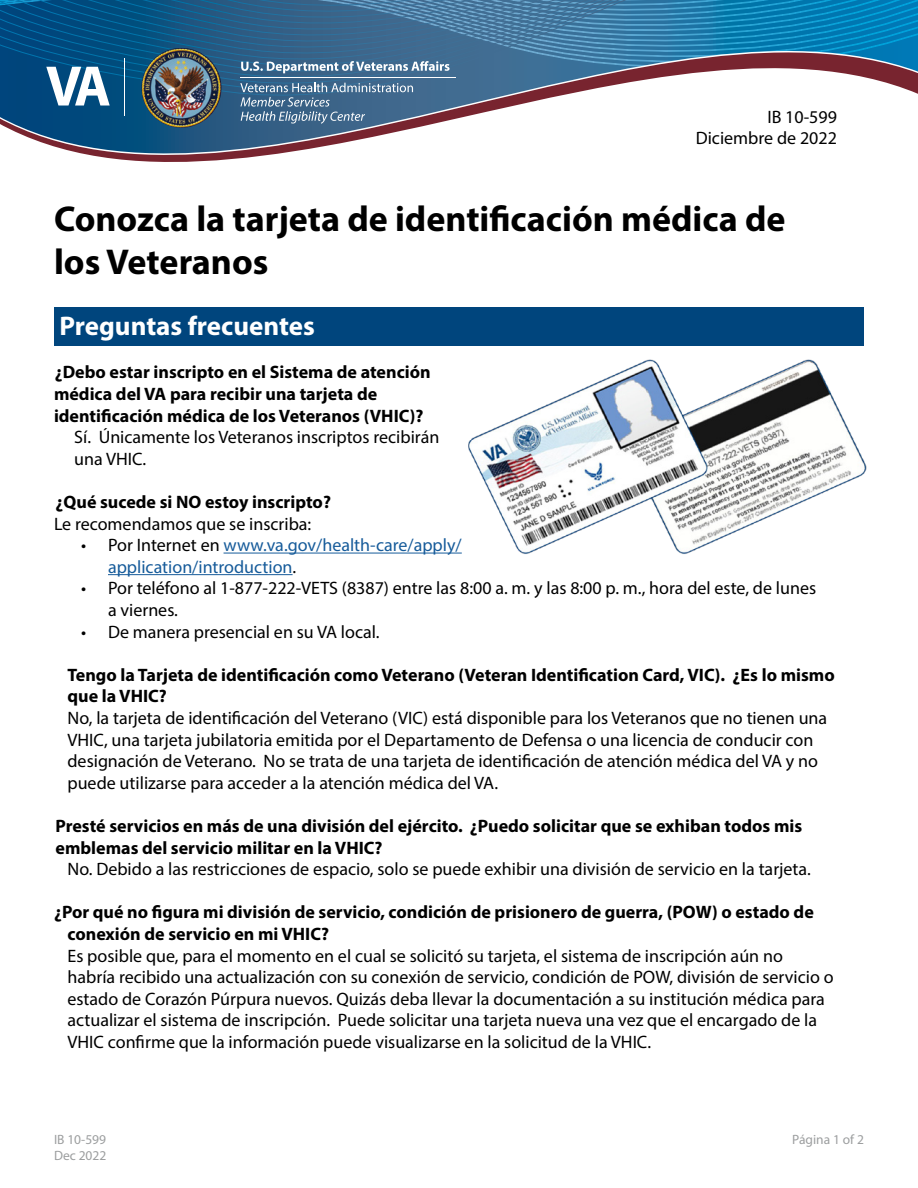
<style>
.page{position:relative;width:918px;height:1188px;background:#fff}
.page>*{position:absolute;margin:0;border:0;box-sizing:border-box;transform-origin:0 0}
.t1{font:700 36px/43.2px "Myriad Pro";color:#000}
.t2{font:700 27px "Myriad Pro";color:#fff}
.t3{font:18px/21.6px "Myriad Pro";color:#000}
.t4{font:700 18px/21.6px "Myriad Pro";color:#000}
.t5{font:18px/21.6px "Myriad Pro";color:#165b9a}
.t6{font:13.5px "Myriad Pro";color:#9c9e9f}
.s1{color:#000}
</style>
<div class="page">
<div style="left:54px;top:307px;width:810px;height:39px;background:#00457d"></div>
<hr style="left:224px;top:553px;width:238px;height:1px;background:#165b9a">
<hr style="left:108px;top:574px;width:185px;height:1px;background:#165b9a">
<img style="left:468px;top:359px;width:399px;height:195px">
<svg style="left:0;top:0;width:918px;height:162px"></svg>
<img style="left:142px;top:48px;width:79px;height:80px;border-radius:40px">
<hr style="left:124px;top:59px;width:1px;height:57px;background:#fff">
<svg style="left:46px;top:67px;width:64px;height:39px"></svg>
<hr style="left:240px;top:77px;width:216px;height:1px;background:#fff">
<svg style="left:241px;top:61px;width:209px;height:12px"></svg>
<svg style="left:240px;top:83px;width:173px;height:41px;background:#577a99"></svg>
<p class="t3" style="left:696px;top:106px;width:143px;text-align:right">IB 10-599<br>Diciembre de 2022</p>
<h1 class="t1" style="left:54px;top:196px;width:733px">Conozca la tarjeta de identificación médica de los Veteranos</h1>
<h2 class="t2" style="left:59px;top:309px;width:257px">Preguntas frecuentes</h2>
<p class="t4" style="left:54px;top:361px;width:378px">¿Debo estar inscripto en el Sistema de atención médica del VA para recibir una tarjeta de identificación médica de los Veteranos (VHIC)?</p>
<p class="t3" style="left:74px;top:426px;width:367px">Sí. Únicamente los Veteranos inscriptos recibirán una VHIC.</p>
<p class="t4" style="left:56px;top:491px;width:277px">¿Qué sucede si NO estoy inscripto?</p>
<p class="t3" style="left:54px;top:513px;width:259px">Le recomendamos que se inscriba:</p>
<p class="t5" style="left:108px;top:534px;width:355px;text-indent:-27px"><span class="s1">• Por Internet en</span> www.va.gov/health-care/apply/ application/introduction<span class="s1">.</span></p>
<p class="t3" style="left:108px;top:577px;width:710px;text-indent:-27px">• Por teléfono al 1-877-222-VETS (8387) entre las 8:00 a. m. y las 8:00 p. m., hora del este, de lunes a viernes.</p>
<p class="t3" style="left:81px;top:621px;width:300px">• De manera presencial en su VA local.</p>
<p class="t4" style="left:68px;top:663px;width:769px">Tengo la Tarjeta de identificación como Veterano (Veteran Identification Card, VIC). ¿Es lo mismo que la VHIC?</p>
<p class="t3" style="left:68px;top:707px;width:761px">No, la tarjeta de identificación del Veterano (VIC) está disponible para los Veteranos que no tienen una VHIC, una tarjeta jubilatoria emitida por el Departamento de Defensa o una licencia de conducir con designación de Veterano. No se trata de una tarjeta de identificación de atención médica del VA y no puede utilizarse para acceder a la atención médica del VA.</p>
<p class="t4" style="left:56px;top:815px;width:748px">Presté servicios en más de una división del ejército. ¿Puedo solicitar que se exhiban todos mis emblemas del servicio militar en la VHIC?</p>
<p class="t3" style="left:68px;top:858px;width:745px">No. Debido a las restricciones de espacio, solo se puede exhibir una división de servicio en la tarjeta.</p>
<p class="t4" style="left:68px;top:901px;width:748px;text-indent:-14px">¿Por qué no figura mi división de servicio, condición de prisionero de guerra, (POW) o estado de conexión de servicio en mi VHIC?</p>
<p class="t3" style="left:68px;top:945px;width:768px">Es posible que, para el momento en el cual se solicitó su tarjeta, el sistema de inscripción aún no habría recibido una actualización con su conexión de servicio, condición de POW, división de servicio o estado de Corazón Púrpura nuevos. Quizás deba llevar la documentación a su institución médica para actualizar el sistema de inscripción. Puede solicitar una tarjeta nueva una vez que el encargado de la VHIC confirme que la información puede visualizarse en la solicitud de la VHIC.</p>
<p class="t6" style="left:54px;top:1131px;width:54px">IB 10-599</p>
<p class="t6" style="left:792px;top:1131px;width:73px">Página 1 of 2</p>
<p class="t6" style="left:54px;top:1147px;width:54px">Dec 2022</p>
</div>
